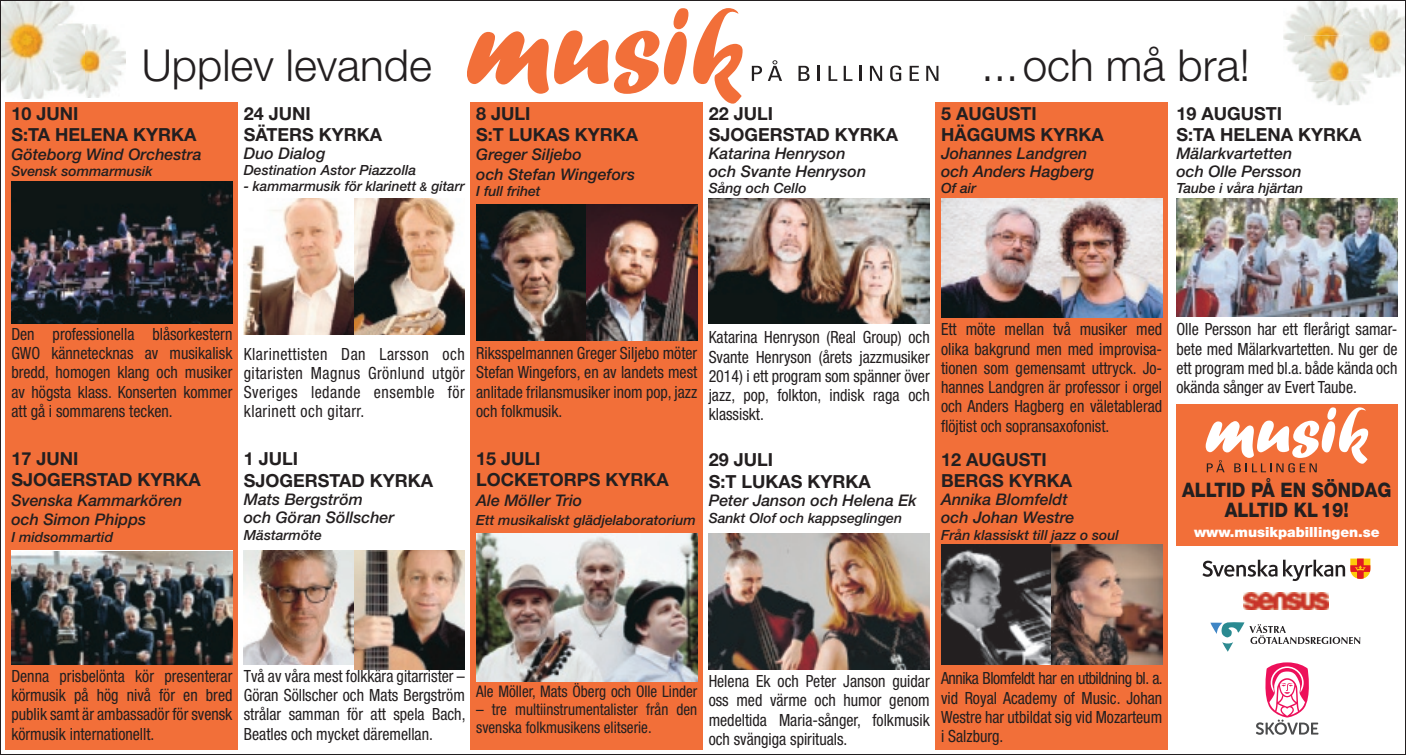
<style>
.page{position:relative;width:1406px;height:755px;background:#fff}
.page>*{position:absolute;margin:0;border:0;box-sizing:border-box;transform-origin:0 0}
.t1{font:300 44px "Helvetica Neue LT Std";color:#231f20}
.t2{font:800 20px/20px "Helvetica Neue LT Std";color:#231f20;text-align:center;scale:.9 1}
.t3{font:700 18px/21.6px "Helvetica Neue LT Std";color:#231f20}
.t4{font:condensed 16.8px/19.2px "Helvetica Neue LT Std";color:#231f20;text-align:justify;scale:.95 1}
.t5{font:italic 500 16px/18px "Helvetica Neue LT Std";color:#231f20}
.t6{font:condensed 16px/18px "Helvetica Neue LT Std";color:#231f20;scale:.95 1}
.t7{font:italic 500 14px "Helvetica Neue LT Std";color:#231f20}
.t8{font:900 14px "Helvetica Neue LT Std";color:#fff}
.s1{font-size:12px}
</style>
<div class="page">
<div style="left:935px;top:102px;width:233px;height:646px;background:#f26f39"></div>
<div style="left:6px;top:102px;width:232px;height:646px;background:#f26f39"></div>
<div style="left:471px;top:102px;width:232px;height:646px;background:#f26f39"></div>
<img style="left:1283px;top:2px;width:65px;height:38px">
<img style="left:1286px;top:40px;width:19px;height:32px">
<img style="left:1369px;top:4px;width:35px;height:74px">
<img style="left:1343px;top:4px;width:26px;height:32px">
<img style="left:476px;top:204px;width:111px;height:136px">
<img style="left:709px;top:198px;width:221px;height:125px">
<img style="left:587px;top:204px;width:110px;height:136px">
<svg style="left:467px;top:8px;width:276px;height:100px"></svg>
<svg style="left:752px;top:66px;width:10px;height:15px"></svg>
<svg style="left:768px;top:60px;width:14px;height:21px"></svg>
<svg style="left:799px;top:66px;width:11px;height:15px"></svg>
<svg style="left:818px;top:66px;width:2px;height:15px"></svg>
<svg style="left:829px;top:66px;width:8px;height:15px"></svg>
<svg style="left:844px;top:66px;width:8px;height:15px"></svg>
<svg style="left:859px;top:66px;width:2px;height:15px"></svg>
<svg style="left:870px;top:66px;width:12px;height:15px"></svg>
<svg style="left:890px;top:65px;width:11px;height:16px"></svg>
<svg style="left:910px;top:66px;width:9px;height:15px"></svg>
<svg style="left:926px;top:66px;width:12px;height:15px"></svg>
<img style="left:1307px;top:80px;width:64px;height:25px">
<img style="left:1305px;top:36px;width:63px;height:44px">
<img style="left:1343px;top:36px;width:30px;height:42px">
<div style="left:1176px;top:403px;width:221px;height:142px;background:#f26f39"></div>
<svg style="left:1206px;top:407px;width:162px;height:65px"></svg>
<img style="left:2px;top:2px;width:81px;height:97px">
<svg style="left:1256px;top:662px;width:62px;height:72px"></svg>
<svg style="left:1210px;top:622px;width:34px;height:29px"></svg>
<svg style="left:1250px;top:624px;width:110px;height:19px"></svg>
<img style="left:1244px;top:592px;width:84px;height:17px">
<svg style="left:1202px;top:559px;width:75px;height:18px"></svg>
<svg style="left:1283px;top:558px;width:87px;height:22px"></svg>
<img style="left:53px;top:24px;width:73px;height:73px">
<img style="left:244px;top:198px;width:221px;height:136px">
<img style="left:11px;top:181px;width:221px;height:142px">
<img style="left:11px;top:550px;width:221px;height:113px">
<img style="left:244px;top:550px;width:110px;height:113px">
<img style="left:354px;top:550px;width:111px;height:119px">
<img style="left:476px;top:533px;width:221px;height:147px">
<img style="left:709px;top:533px;width:221px;height:136px">
<img style="left:941px;top:198px;width:221px;height:119px">
<img style="left:941px;top:544px;width:111px;height:119px">
<svg style="left:1052px;top:544px;width:110px;height:119px;background:#7f6458"></svg>
<img style="left:1176px;top:198px;width:221px;height:119px">
<h1 class="t1" style="left:142px;top:38px;width:292px">Upplev levande</h1>
<h1 class="t1" style="left:982px;top:39px;width:270px">...och må bra!</h1>
<p class="t3" style="left:1176px;top:102px;width:187px">19 AUGUSTI<br>S:TA HELENA KYRKA</p>
<p class="t5" style="left:1176px;top:144px;width:127px">Mälarkvartetten och Olle Persson</p>
<p class="t7" style="left:1176px;top:180px;width:128px">Taube i våra hjärtan</p>
<p class="t3" style="left:941px;top:102px;width:164px">5 AUGUSTI<br>HÄGGUMS KYRKA</p>
<p class="t5" style="left:941px;top:144px;width:155px">Johannes Landgren och Anders Hagberg</p>
<p class="t7" style="left:941px;top:180px;width:37px">Of air</p>
<p class="t3" style="left:11px;top:102px;width:187px">10 JUNI<br>S:TA HELENA KYRKA</p>
<p class="t5" style="left:11px;top:145px;width:192px">Göteborg Wind Orchestra</p>
<p class="t7" style="left:11px;top:163px;width:143px">Svensk sommarmusik</p>
<p class="t3" style="left:244px;top:102px;width:140px">24 JUNI<br>SÄTERS KYRKA</p>
<p class="t5" style="left:244px;top:144px;width:83px">Duo Dialog</p>
<p class="t7" style="left:244px;top:162px;width:174px">Destination Astor Piazzolla</p>
<p class="t7" style="left:244px;top:178px;width:223px">- kammarmusik för klarinett <span class="s1">&amp;</span> gitarr</p>
<p class="t3" style="left:476px;top:102px;width:164px">8 JULI<br>S:T LUKAS KYRKA</p>
<p class="t5" style="left:476px;top:145px;width:160px;line-height:19.2px">Greger Siljebo<br>och Stefan Wingefors</p>
<p class="t7" style="left:476px;top:182px;width:66px">I full frihet</p>
<p class="t3" style="left:709px;top:102px;width:191px">22 JULI<br>SJOGERSTAD KYRKA</p>
<p class="t5" style="left:709px;top:144px;width:159px">Katarina Henryson och Svante Henryson</p>
<p class="t7" style="left:709px;top:180px;width:100px">Sång och Cello</p>
<p class="t4" style="left:11px;top:324px;width:234px">Den professionella blåsorkestern GWO kännetecknas av musikalisk bredd, homogen klang och musiker av högsta klass. Konserten kommer att gå i sommarens tecken.</p>
<p class="t3" style="left:11px;top:447px;width:191px">17 JUNI<br>SJOGERSTAD KYRKA</p>
<p class="t5" style="left:11px;top:490px;width:173px;line-height:19.2px">Svenska Kammarkören och Simon Phipps</p>
<p class="t7" style="left:11px;top:528px;width:103px">I midsommartid</p>
<p class="t4" style="left:244px;top:343px;width:234px">Klarinettisten Dan Larsson och gitaristen Magnus Grönlund utgör Sveriges ledande ensemble för klarinett och gitarr.</p>
<p class="t3" style="left:244px;top:447px;width:191px">1 JULI<br>SJOGERSTAD KYRKA</p>
<p class="t5" style="left:244px;top:489px;width:152px">Mats Bergström och Göran Söllscher</p>
<p class="t7" style="left:244px;top:526px;width:80px">Mästarmöte</p>
<p class="t4" style="left:476px;top:343px;width:234px">Riksspelmannen Greger Siljebo möter Stefan Wingefors, en av landets mest anlitade frilansmusiker inom pop, jazz och folkmusik.</p>
<p class="t3" style="left:476px;top:447px;width:194px">15 JULI<br>LOCKETORPS KYRKA</p>
<p class="t5" style="left:476px;top:490px;width:108px">Ale Möller Trio</p>
<p class="t7" style="left:476px;top:511px;width:221px">Ett musikaliskt glädjelaboratorium</p>
<p class="t4" style="left:709px;top:327px;width:234px">Katarina Henryson (Real Group) och Svante Henryson (årets jazzmusiker 2014) i ett program som spänner över jazz, pop, folkton, indisk raga och klassiskt.</p>
<p class="t3" style="left:709px;top:448px;width:164px">29 JULI<br>S:T LUKAS KYRKA</p>
<p class="t5" style="left:709px;top:491px;width:210px">Peter Janson och Helena Ek</p>
<p class="t7" style="left:709px;top:509px;width:195px">Sankt Olof och kappseglingen</p>
<p class="t4" style="left:941px;top:319px;width:234px">Ett möte mellan två musiker med olika bakgrund men med improvisa&shy;tionen som gemensamt uttryck. Jo&shy;hannes Landgren är professor i orgel och Anders Hagberg en väletablerad flöjtist och sopransaxofonist.</p>
<p class="t3" style="left:941px;top:447px;width:133px">12 AUGUSTI<br>BERGS KYRKA</p>
<p class="t5" style="left:941px;top:490px;width:135px">Annika Blomfeldt och Johan Westre</p>
<p class="t7" style="left:941px;top:526px;width:179px">Från klassiskt till jazz o soul</p>
<p class="t4" style="left:1176px;top:319px;width:234px">Olle Persson har ett flerårigt samar&shy;bete med Mälarkvartetten. Nu ger de ett program med bl.a. både kända och okända sånger av Evert Taube.</p>
<p class="t2" style="left:1182px;top:479px;width:234px">ALLTID PÅ EN SÖNDAG<br>ALLTID KL19!</p>
<p class="t8" style="left:1194px;top:523px;width:187px">www.musikpabillingen.se</p>
<p class="t4" style="left:11px;top:665px;width:234px">Denna prisbelönta kör presenterar körmusik på hög nivå för en bred publik samt är ambassadör för svensk körmusik internationellt.</p>
<p class="t4" style="left:244px;top:665px;width:235px">Två av våra mest folkkära gitarrister – Göran Söllscher och Mats Bergström strålar samman för att spela Bach, Beatles och mycket däremellan.</p>
<p class="t6" style="left:476px;top:681px;width:234px">Ale Möller, Mats Öberg och Olle Linder</p>
<p class="t6" style="left:476px;top:699px;width:234px">– tre multiinstrumentalister från den svenska folkmusikens elitserie.</p>
<p class="t4" style="left:709px;top:671px;width:234px">Helena Ek och Peter Janson guidar oss med värme och humor genom medeltida Maria-sånger, folkmusik och svängiga spirituals.</p>
<p class="t4" style="left:941px;top:668px;width:235px">Annika Blomfeldt har en utbildning bl. a. vid Royal Academy of Music. Johan Westre har utbildat sig vid Mozarteum i Salzburg.</p>
</div>
